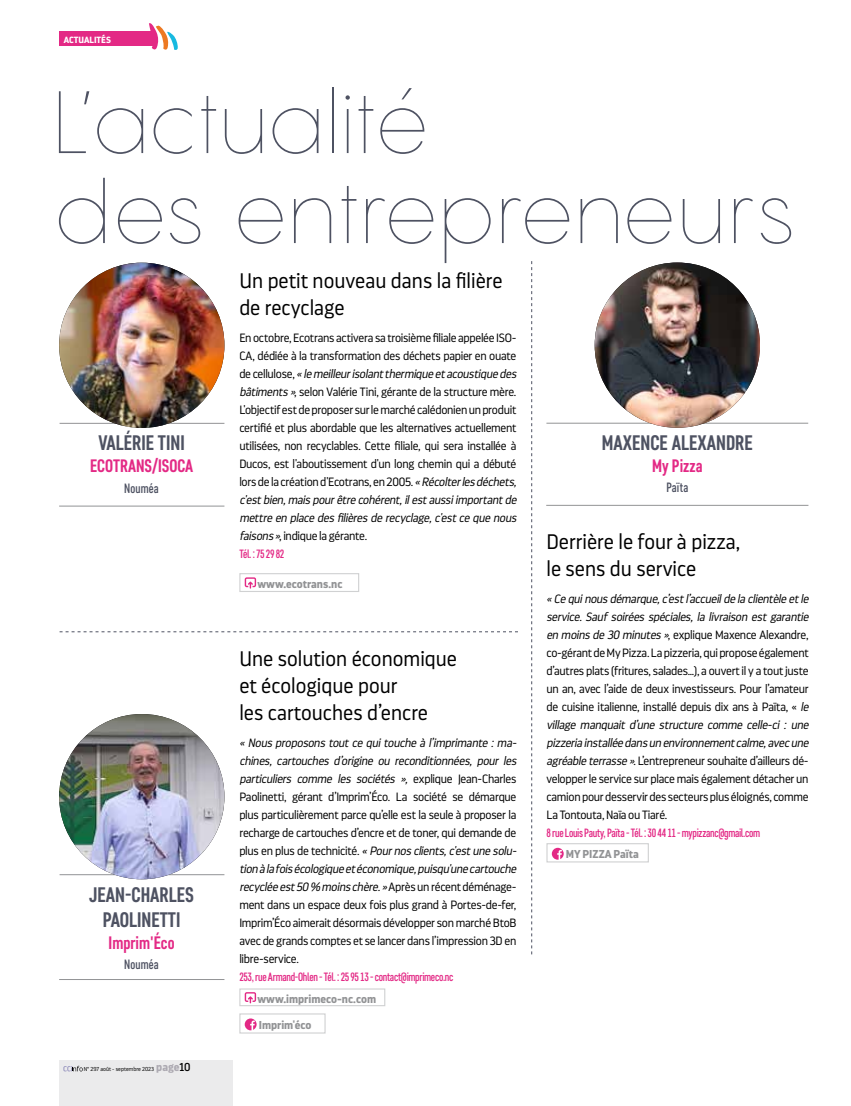
<style>
.page{position:relative;width:851px;height:1106px;background:#fff}
.page>*{position:absolute;margin:0;border:0;box-sizing:border-box;transform-origin:0 0}
.t1{font:200 87px/90px "Pangram";letter-spacing:-.03em;color:#4e5262}
.t2{font:300 21px/27px "Darwin Pro";color:#000}
.t3{font:700 21px/25.2px "Core Sans D57 Cn";color:#4e5262;text-align:center}
.t4{font:700 18px "Core Sans D57 Cn";color:#e32985}
.t5{font:500 13.5px "Core Sans D47 Cn";letter-spacing:.01em;color:#4e5262}
.t6{font:300 12px/18px "Darwin Pro";letter-spacing:-.025em;color:#000}
.t7{font:500 12px "Core Sans D47 Cn";letter-spacing:-.025em;color:#e32985}
.t8{font:700 11.4px "Darwin Pro";color:#929395}
.t9{font:700 9px "Darwin Pro";color:#fff}
.t10{font:300 5.7px "Darwin Pro";color:#000}
.s1{font-style:italic}
.s2{font-weight:700;font-size:11.4px;color:#adaab2}
.s3{font-weight:400;font-size:11.4px}
</style>
<div class="page">
<svg style="left:245px;top:577px;width:11px;height:11px"></svg>
<div style="left:239px;top:573px;width:120px;height:19px;border:1px solid #d0d1d2"></div>
<svg style="left:551px;top:847px;width:12px;height:12px"></svg>
<div style="left:546px;top:843px;width:102px;height:19px;border:1px solid #d0d1d2"></div>
<svg style="left:531px;top:261px;width:1px;height:693px"></svg>
<svg style="left:60px;top:631px;width:458px;height:1px"></svg>
<svg style="left:245px;top:992px;width:11px;height:11px"></svg>
<div style="left:239px;top:988px;width:146px;height:18px;border:1px solid #d0d1d2"></div>
<svg style="left:245px;top:1018px;width:11px;height:12px"></svg>
<div style="left:239px;top:1013px;width:86px;height:20px;border:1px solid #d0d1d2"></div>
<hr style="left:60px;top:874px;width:164px;height:1px;background:#929395">
<hr style="left:59px;top:979px;width:165px;height:1px;background:#929395">
<img style="left:59px;top:714px;width:165px;height:165px;border-radius:83px">
<hr style="left:60px;top:423px;width:164px;height:1px;background:#929395">
<hr style="left:59px;top:506px;width:165px;height:1px;background:#929395">
<img style="left:59px;top:263px;width:165px;height:165px;border-radius:83px">
<hr style="left:546px;top:423px;width:262px;height:1px;background:#929395">
<hr style="left:546px;top:505px;width:262px;height:1px;background:#929395">
<img style="left:594px;top:262px;width:165px;height:166px;border-radius:83px">
<div style="left:60px;top:32px;width:94px;height:14px;background:#e32985"></div>
<svg style="left:149px;top:23px;width:29px;height:27px"></svg>
<div style="left:59px;top:1060px;width:174px;height:46px;background:#ebebec"></div>
<svg style="left:63px;top:1065px;width:20px;height:6px"></svg>
<p class="t9" style="left:64px;top:33px;width:49px">ACTUALITÉS</p>
<h1 class="t1" style="left:51px;top:76px;width:747px">L’actualité<br>des entrepreneurs</h1>
<h2 class="t2" style="left:239px;top:267px;width:264px">Un petit nouveau dans la filière de recyclage</h2>
<p class="t6" style="left:239px;top:329px;width:281px">En octobre, Ecotrans activera sa troisième filiale appelée ISO-CA, dédiée à la transformation des déchets papier en ouate d e c e l l u l o s e , <span class="s1">«lemeilleurisolantthermiqueetacoustiquedes bâtiments»</span>, selon Valérie Tini, gérante de la structure mère.<br>L'objectif est de proposer sur le marché calédonien un produit certifié et plus abordable que les alternatives actuellement utilisées, non recyclables. Cette filiale, qui sera installée à Ducos, est l'aboutissement d'un long chemin qui a débuté lors de la création d'Ecotrans, en 2005. <span class="s1">«Récolterlesdéchets, c'estbien,maispourêtrecohérent,ilestaussiimportantde mettreen placedesfilièresderecyclage,c'estcequenous faisons»</span>, indique la gérante.</p>
<p class="t7" style="left:239px;top:547px;width:47px">Tél. : 75 29 82</p>
<p class="t8" style="left:257px;top:575px;width:86px">www.ecotrans.nc</p>
<h2 class="t3" style="left:98px;top:430px;width:88px">VALÉRIE TINI</h2>
<h3 class="t4" style="left:90px;top:455px;width:104px">ECOTRANS/ISOCA</h3>
<p class="t5" style="left:124px;top:479px;width:36px">Nouméa</p>
<h2 class="t3" style="left:601px;top:430px;width:152px">MAXENCE ALEXANDRE</h2>
<h3 class="t4" style="left:652px;top:454px;width:52px">My Pizza</h3>
<p class="t5" style="left:666px;top:479px;width:23px">Païta</p>
<h2 class="t2" style="left:546px;top:528px;width:195px">Derrière le four à pizza, le sens du service</h2>
<p class="t6" style="left:546px;top:590px;width:266px"><span class="s1">«Cequinousdémarque,c’estl’accueildelaclientèleetle service. Sauf soirées spéciales, la livraison est garantie en moinsde30 minutes»</span>, explique Maxence Alexandre, co-gérant de My Pizza. La pizzeria, qui propose également d’autres plats (fritures, salades…), a ouvert il y a tout juste un an, avec l’aide de deux investisseurs. Pour l’amateur de cuisine italienne, installé depuis dix ans à Païta, « <span class="s1">le village manquait d’une structure comme celle-ci : une pizzeriainstalléedansun environnementcalme,avecune agréableterrasse»</span>. L’entrepreneur souhaite d’ailleurs dé&shy;velopper le service sur place mais également détacher un camion pour desservir des secteurs plus éloignés, comme La Tontouta, Naïa ou Tiaré.</p>
<p class="t7" style="left:546px;top:826px;width:215px">8 rue Louis Pauty, Païta - Tél. : 30 44 11 - mypizzanc@gmail.com</p>
<p class="t8" style="left:565px;top:845px;width:74px">MY PIZZA Païta</p>
<h2 class="t2" style="left:239px;top:645px;width:219px">Une solution économique et écologique pour<br>les cartouches d’encre</h2>
<p class="t6" style="left:239px;top:734px;width:281px"><span class="s1">«Nousproposonstoutcequitoucheàl’imprimante:ma&shy;chines, cartouches d’origine ou reconditionnées, pour les particuliers comme les sociétés »,</span> e x p l i q u e J e a n - C h a r l e s Paolinetti, gérant d’Imprim’Éco. La société se démarque plus particulièrement parce qu’elle est la seule à proposer la recharge de cartouches d’encre et de toner, qui demande de p l u s e n p l u s d e te c h n i cité . <span class="s1">«Pournosclients,c'estunesolu&shy;tion àlafoisécologiqueetéconomique,puisqu'unecartouche recycléeest50 % moinschère.»</span>A p r è s u n r é c e n t d é m é n a g e - ment dans un espace deux fois plus grand à Portes-de-fer, Imprim’Éco aimerait désormais développer son marché BtoB avec de grands comptes et se lancer dans l’impression 3D en libre-service.</p>
<p class="t7" style="left:239px;top:970px;width:215px">253, rue Armand-Ohlen - Tél. : 25 95 13 - contact@imprimeco.nc</p>
<p class="t8" style="left:257px;top:990px;width:120px">www.imprimeco-nc.com</p>
<p class="t8" style="left:259px;top:1016px;width:54px">Imprim'éco</p>
<h2 class="t3" style="left:89px;top:881px;width:106px">JEAN-CHARLES<br>PAOLINETTI</h2>
<h3 class="t4" style="left:109px;top:931px;width:67px">Imprim'Éco</h3>
<p class="t5" style="left:124px;top:956px;width:36px">Nouméa</p>
<p class="t10" style="left:84px;top:1065px;width:108px">N° 297 août - septembre 2023 <span class="s2">page</span><span class="s3">10</span></p>
</div>
